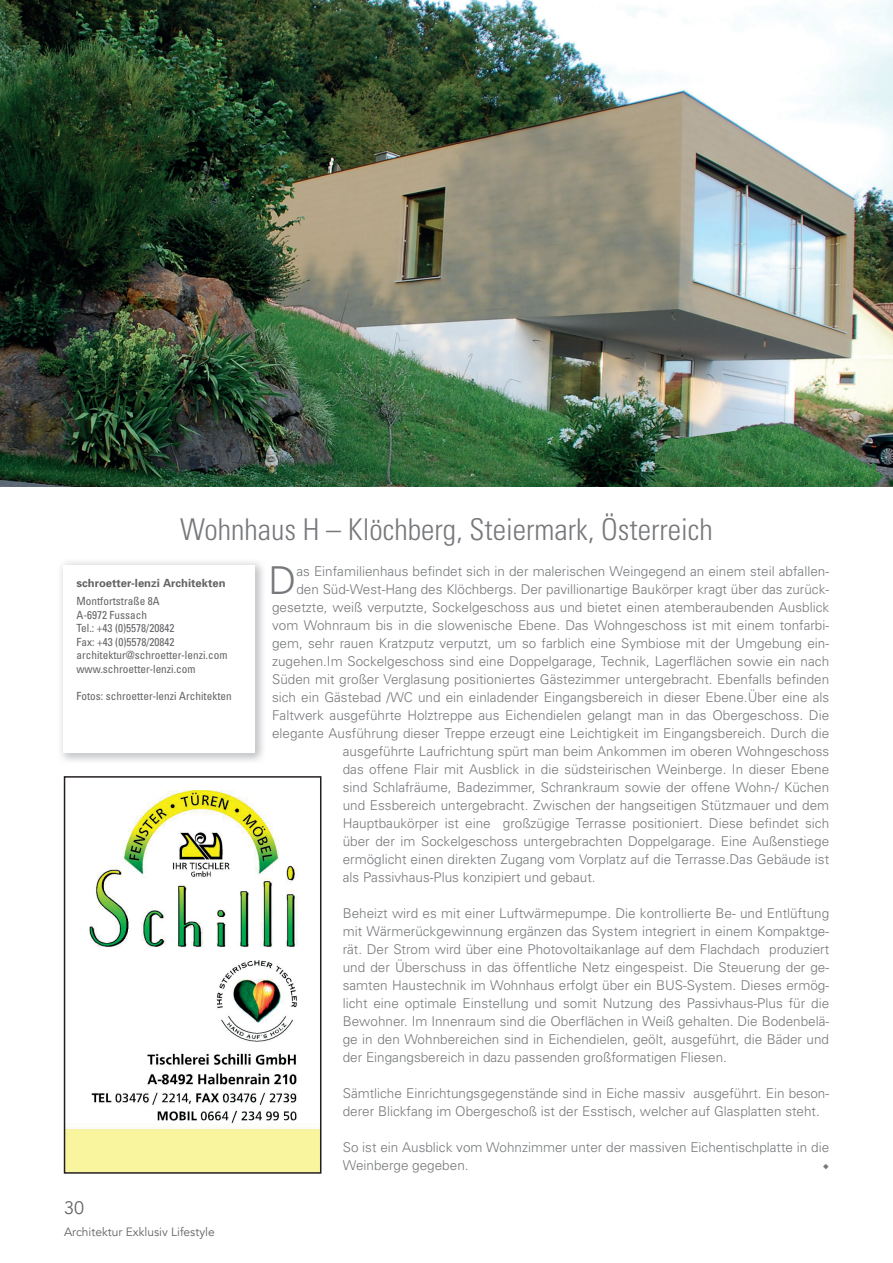
<style>
.page{position:relative;width:893px;height:1263px;background:#fff}
.page>*{position:absolute;margin:0;border:0;box-sizing:border-box;transform-origin:0 0}
.t1{font:300 38.4px "Univers";color:#76787b}
.t2{font:300 condensed 30px "Univers";color:#76787b}
.t3{font:18px "Avenir";color:#636366}
.t4{font:300 13.5px/18px "Univers";color:#76787b}
.t5{font:13.5px "Minion Pro";color:#76787b}
.t6{font:12px "Avenir";color:#636366}
.t7{font:condensed 11.25px/13.5px "Univers";color:#636366}
.t8{font:700 11.25px "Univers";color:#636366}
</style>
<div class="page">
<img style="left:67px;top:790px;width:251px;height:381px">
<div style="left:64px;top:776px;width:257px;height:398px;border:2px solid #231f20"></div>
<img style="left:0;top:0;width:893px;height:486px">
<h2 class="t2" style="left:180px;top:511px;width:534px">Wohnhaus H – Klöchberg, Steiermark, Österreich</h2>
<p class="t8" style="left:77px;top:576px;width:150px">schroetter-lenzi Architekten</p>
<p class="t7" style="left:77px;top:594px;width:152px">Montfortstraße 8A<br>A-6972 Fussach<br>Tel.: +43 (0)5578/20842<br>Fax: +43 (0)5578/20842 architektur@schroetter-lenzi.com www.schroetter-lenzi.com</p>
<p class="t7" style="left:77px;top:689px;width:157px">Fotos: schroetter-lenzi Architekten</p>
<h3 class="t3" style="left:64px;top:1197px;width:22px">30</h3>
<p class="t6" style="left:64px;top:1224px;width:152px">Architektur Exklusiv Lifestyle</p>
<h1 class="t1" style="left:269px;top:557px;width:29px">D</h1>
<p class="t4" style="left:296px;top:562px;width:534px">as Einfamilienhaus befindet sich in der malerischen Weingegend an einem steil abfallen-</p>
<p class="t4" style="left:296px;top:580px;width:534px">den Süd-West-Hang des Klöchbergs. Der pavillionartige Baukörper kragt über das zurück-</p>
<p class="t4" style="left:272px;top:598px;width:559px">gesetzte, weiß verputzte, Sockelgeschoss aus und bietet einen atemberaubenden Ausblick</p>
<p class="t4" style="left:272px;top:616px;width:559px">vom Wohnraum bis in die slowenische Ebene. Das Wohngeschoss ist mit einem tonfarbi-</p>
<p class="t4" style="left:272px;top:634px;width:558px">gem, sehr rauen Kratzputz verputzt, um so farblich eine Symbiose mit der Umgebung ein-</p>
<p class="t4" style="left:272px;top:652px;width:558px">zugehen.Im Sockelgeschoss sind eine Doppelgarage, Technik, Lagerflächen sowie ein nach</p>
<p class="t4" style="left:272px;top:670px;width:559px">Süden mit großer Verglasung positioniertes Gästezimmer untergebracht. Ebenfalls befinden</p>
<p class="t4" style="left:272px;top:688px;width:559px">sich ein Gästebad /WC und ein einladender Eingangsbereich in dieser Ebene.Über eine als</p>
<p class="t4" style="left:272px;top:706px;width:559px">Faltwerk ausgeführte Holztreppe aus Eichendielen gelangt man in das Obergeschoss. Die</p>
<p class="t4" style="left:272px;top:724px;width:559px">elegante Ausführung dieser Treppe erzeugt eine Leichtigkeit im Eingangsbereich. Durch die</p>
<p class="t4" style="left:343px;top:742px;width:488px">ausgeführ te Laufrichtung spürt man beim Ankommen im oberen Wohngeschoss</p>
<p class="t4" style="left:343px;top:760px;width:488px">das offene Flair mit Ausblick in die südsteirischen Weinberge. In dieser Ebene</p>
<p class="t4" style="left:343px;top:778px;width:488px">sind Schlafräume, Badezimmer, Schrankraum sowie der offene Wohn-/ Küchen</p>
<p class="t4" style="left:343px;top:796px;width:488px">und Essbereich untergebracht. Zwischen der hangseitigen Stützmauer und dem</p>
<p class="t4" style="left:343px;top:814px;width:488px">Hauptbaukörper ist eine großzügige Terrasse positioniert. Diese befindet sich</p>
<p class="t4" style="left:343px;top:832px;width:488px">über der im Sockelgeschoss untergebrachten Doppelgarage. Eine Außenstiege</p>
<p class="t4" style="left:343px;top:850px;width:488px">ermöglicht einen direkten Zugang vom Vorplatz auf die Terrasse.Das Gebäude ist</p>
<p class="t4" style="left:343px;top:868px;width:254px">als Passivhaus-Plus konzipiert und gebaut.</p>
<p class="t4" style="left:343px;top:904px;width:488px;text-align:justify">Beheizt wird es mit einer Luftwärmepumpe. Die kontrollierte Be- und Entlüftung mit Wärmerückgewinnung ergänzen das System integriert in einem Kompaktge&shy;rät. Der Strom wird über eine Photovoltaikanlage auf dem Flachdach produziert und der Überschuss in das öffentliche Netz eingespeist. Die Steuerung der ge&shy;samten Haustechnik im Wohnhaus erfolgt über ein BUS-System. Dieses ermög&shy;licht eine optimale Einstellung und somit Nutzung des Passivhaus-Plus für die Bewohner. Im Innenraum sind die Oberflächen in Weiß gehalten. Die Bodenbelä&shy;ge in den Wohnbereichen sind in Eichendielen, geölt, ausgeführt, die Bäder und der Eingangsbereich in dazu passenden großformatigen Fliesen.</p>
<p class="t4" style="left:343px;top:1084px;width:488px">Sämtliche Einrichtungsgegenstände sind in Eiche massiv ausgeführt. Ein beson&shy;derer Blickfang im Obergeschoß ist der Esstisch, welcher auf Glasplatten steht.</p>
<p class="t4" style="left:343px;top:1138px;width:488px">So ist ein Ausblick vom Wohnzimmer unter der massiven Eichentischplatte in die<br>Weinberge gegeben.</p>
<p class="t5" style="left:823px;top:1157px;width:8px">◆</p>
</div>
